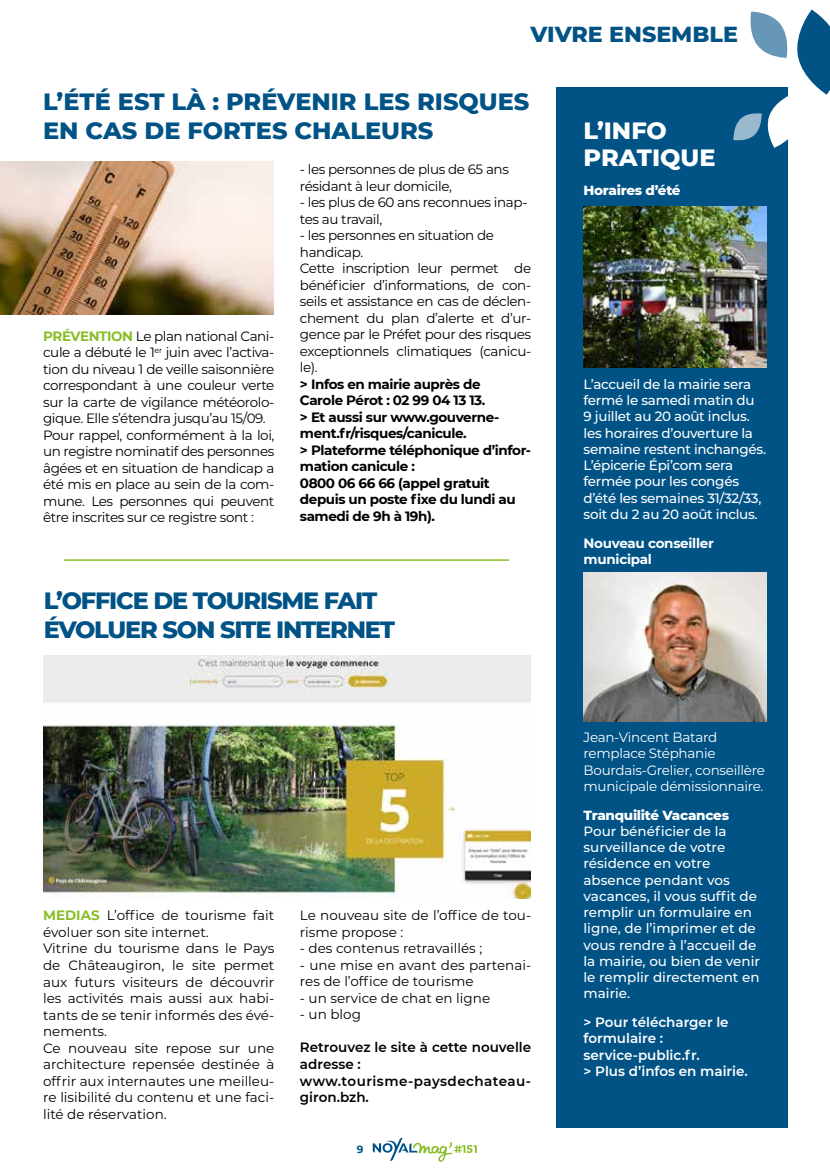
<style>
.page{position:relative;width:830px;height:1170px;background:#fff}
.page>*{position:absolute;margin:0;border:0;box-sizing:border-box;transform-origin:0 0}
.t1{font:800 24px/28.8px "Montserrat";letter-spacing:-.015em;color:#015386}
.t2{font:800 24px/28.8px "Montserrat";letter-spacing:-.05em;color:#015386}
.t3{font:800 24px/27px "Montserrat";color:#fff}
.t4{font:800 22.2px "Montserrat";color:#015386}
.t5{font:13.5px/16.5px "Montserrat";letter-spacing:-.03em;color:#000}
.t6{font:13.5px/16.5px "Montserrat";color:#000}
.t7{font:500 13.5px/16.2px "Montserrat";letter-spacing:-.015em;color:#fff}
.t8{font:700 13.5px/16.5px "Montserrat";letter-spacing:-.03em;color:#000}
.t9{font:13.5px/16.2px "Montserrat";letter-spacing:-.02em;color:#fff}
.t10{font:600 13.5px/16.5px "Montserrat";color:#000}
.t11{font:600 13.5px/16.2px "Montserrat";color:#fff}
.t12{font:800 13.5px "Montserrat";letter-spacing:-.02em;color:#fff}
.t13{font:700 13.5px/16.2px "Montserrat";letter-spacing:-.02em;color:#fff}
.t14{font:700 10.5px "Montserrat";color:#005286}
.s1{font-weight:700;color:#89bd27}
</style>
<div class="page">
<img style="left:43px;top:655px;width:487px;height:243px">
<hr style="left:64px;top:559px;width:444px;height:2px;background:#89bd24">
<div style="left:556px;top:87px;width:231px;height:1040px;background:#015386"></div>
<svg style="left:733px;top:10px;width:96px;height:138px"></svg>
<img style="left:583px;top:206px;width:182px;height:161px">
<img style="left:0;top:161px;width:273px;height:154px">
<svg style="left:372px;top:1137px;width:104px;height:24px"></svg>
<img style="left:583px;top:572px;width:183px;height:149px">
<h2 class="t4" style="left:530px;top:18px;width:209px">VIVRE ENSEMBLE</h2>
<h1 class="t1" style="left:43px;top:86px;width:487px">L’ÉTÉ EST LÀ : PRÉVENIR LES RISQUES<br>EN CAS DE FORTES CHALEURS</h1>
<p class="t5" style="left:43px;top:327px;width:233px"><span class="s1">PRÉVENTION</span> Le plan national Cani&shy;cule a débuté le 1<sup>er</sup> juin avec l’activa&shy;tion du niveau 1 de veille saisonnière correspondant à une couleur verte sur la carte de vigilance météorolo&shy;gique. Elle s’étendra jusqu’au 15/09.<br>Pour rappel, conformément à la loi, un registre nominatif des personnes âgées et en situation de handicap a été mis en place au sein de la com&shy;mune. Les personnes qui peuvent être inscrites sur ce registre sont :</p>
<p class="t5" style="left:300px;top:161px;width:210px">- les personnes de plus de 65 ans résidant à leur domicile,</p>
<p class="t5" style="left:300px;top:193px;width:229px">- les plus de 60 ans reconnues inap&shy;tes au travail,</p>
<p class="t5" style="left:300px;top:226px;width:233px">- les personnes en situation de handicap.<br>Cette inscription leur permet de bénéficier d’informations, de con&shy;seils et assistance en cas de déclen&shy;chement du plan d’alerte et d’ur&shy;gence par le Préfet pour des risques exceptionnels climatiques (canicu&shy;le).</p>
<p class="t8" style="left:300px;top:375px;width:233px">&gt; Infos en mairie auprès de<br>Carole Pérot : 02 99 04 13 13.<br>&gt; Et aussi sur www.gouverne&shy;ment.fr/risques/canicule.<br>&gt; Plateforme téléphonique d’infor&shy;mation canicule :<br>0800 06 66 66 (appel gratuit depuis un poste fixe du lundi au samedi de 9h à 19h).</p>
<h1 class="t2" style="left:44px;top:585px;width:352px">L’OFFICE DE TOURISME FAIT<br>ÉVOLUER SON SITE INTERNET</h1>
<p class="t6" style="left:43px;top:906px;width:233px"><span class="s1">MEDIAS</span> L’office de tourisme fait évoluer son site internet.<br>Vitrine du tourisme dans le Pays de Châteaugiron, le site permet aux futurs visiteurs de découvrir les activités mais aussi aux habi&shy;tants de se tenir informés des évé&shy;nements.<br>Ce nouveau site repose sur une architecture repensée destinée à offrir aux internautes une meilleu&shy;re lisibilité du contenu et une faci&shy;lité de réservation.</p>
<p class="t6" style="left:300px;top:906px;width:233px">Le nouveau site de l’office de tou&shy;risme propose :</p>
<p class="t6" style="left:300px;top:939px;width:184px">- des contenus retravaillés ;</p>
<p class="t6" style="left:300px;top:956px;width:233px">- une mise en avant des partenai&shy;res de l’office de tourisme</p>
<p class="t6" style="left:300px;top:989px;width:192px">- un service de chat en ligne</p>
<p class="t5" style="left:300px;top:1005px;width:62px">- un blog</p>
<p class="t10" style="left:300px;top:1038px;width:233px">Retrouvez le site à cette nouvelle adresse : www.tourisme-paysdechateau&shy;giron.bzh.</p>
<p class="t14" style="left:357px;top:1141px;width:8px">9</p>
<h1 class="t3" style="left:583px;top:115px;width:133px">L’INFO<br>PRATIQUE</h1>
<p class="t12" style="left:583px;top:180px;width:98px">Horaires d’été</p>
<p class="t7" style="left:583px;top:375px;width:184px">L’accueil de la mairie sera fermé le samedi matin du<br>9 juillet au 20 août inclus. les horaires d’ouverture la semaine restent inchangés.<br>L’épicerie Épi’com sera fermée pour les congés d’été les semaines 31/32/33, soit du 2 au 20 août inclus.</p>
<p class="t13" style="left:583px;top:534px;width:132px">Nouveau conseiller municipal</p>
<p class="t9" style="left:583px;top:728px;width:183px">Jean-Vincent Batard remplace Stéphanie<br>Bourdais-Grelier, conseillère municipale démissionnaire.</p>
<p class="t12" style="left:583px;top:805px;width:147px">Tranquilité Vacances</p>
<p class="t7" style="left:583px;top:822px;width:178px">Pour bénéficier de la surveillance de votre résidence en votre absence pendant vos vacances, il vous suffit de remplir un formulaire en ligne, de l’imprimer et de vous rendre à l’accueil de la mairie, ou bien de venir le remplir directement en mairie.</p>
<p class="t11" style="left:583px;top:1013px;width:166px">&gt; Pour télécharger le formulaire : service-public.fr.<br>&gt; Plus d’infos en mairie.</p>
</div>
